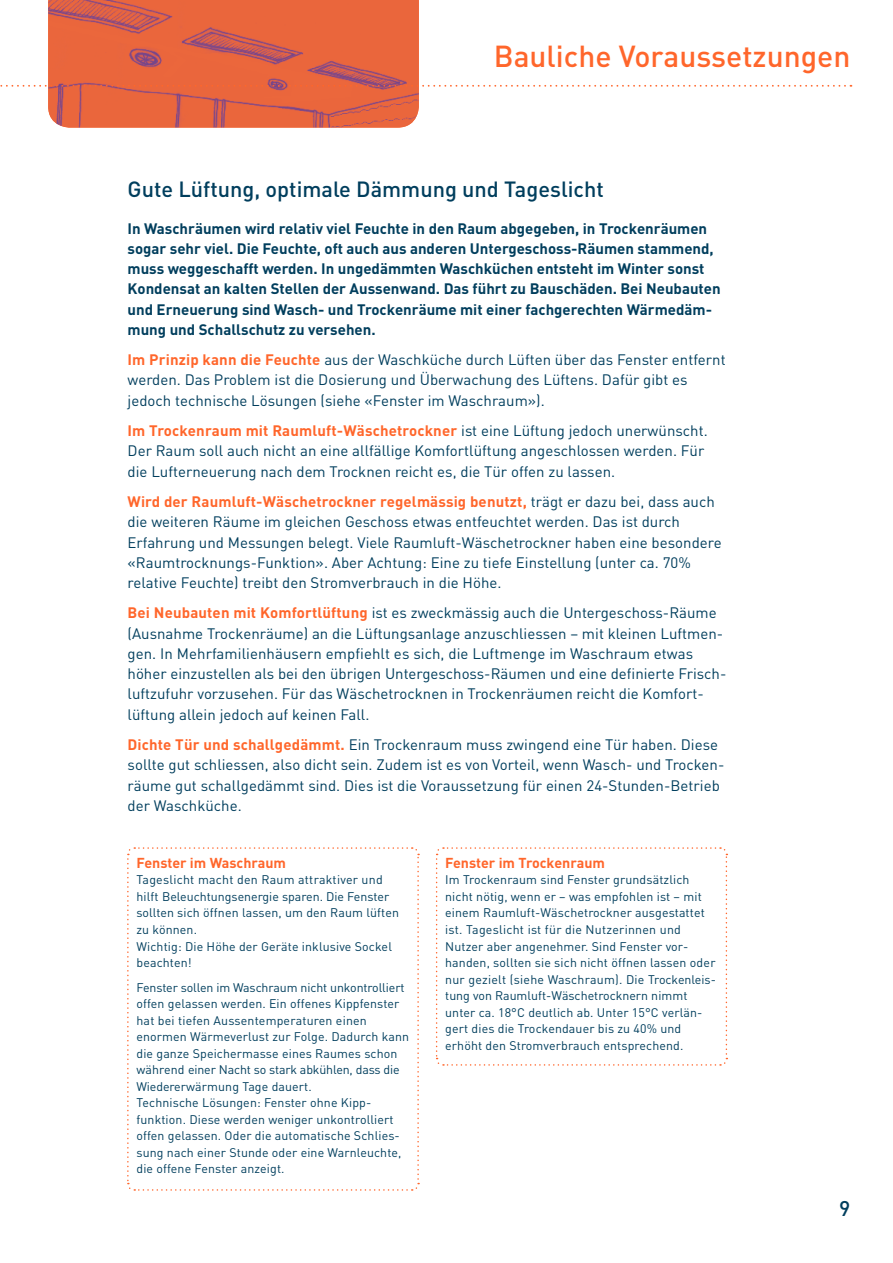
<style>
.page{position:relative;width:893px;height:1263px;background:#fff}
.page>*{position:absolute;margin:0;border:0;box-sizing:border-box;transform-origin:0 0}
._00_titel_orange_20p{font:500 30px "DIN";color:#ff662b}
._01_kleiner_titel_14{font:500 21.75px "DIN";color:#003e5d}
.t1{font:500 21px "DIN";color:#003e5d}
._10_fliesstext_10pt{font:15px/20.2px "DIN";color:#003e5d}
._02_leadtext_10pt_bo{font:700 15px/20.2px "DIN";color:#003e5d}
._41_kasten_titel_9_5{font:700 14.25px "DIN";color:#ff662b}
._60_kasten_text_8_25{font:12.3px/16.5px "DIN";letter-spacing:.01em;color:#003e5d}
.s1{font-weight:700;color:#ff662b}
</style>
<div class="page">
<img style="left:48px;top:0;width:371px;height:128px">
<svg style="left:127px;top:847px;width:293px;height:344px"></svg>
<svg style="left:435px;top:847px;width:293px;height:219px"></svg>
<svg style="left:0;top:85px;width:851px;height:2px"></svg>
<p class="_00_titel_orange_20p" style="left:494px;top:37px;width:358px">Bauliche Voraussetzungen</p>
<p class="_01_kleiner_titel_14" style="left:128px;top:175px;width:478px">Gute Lüftung, optimale Dämmung und Tageslicht</p>
<p class="_02_leadtext_10pt_bo" style="left:128px;top:217px;width:595px">In Waschräumen wird relativ viel Feuchte in den Raum abgegeben, in Trockenräumen sogar sehr viel. Die Feuchte, oft auch aus anderen Untergeschoss-Räumen stammend, muss weggeschafft werden. In ungedämmten Waschküchen entsteht im Winter sonst Kondensat an kalten Stellen der Aussenwand. Das führt zu Bauschäden. Bei Neubauten und Erneuerung sind Wasch- und Trockenräume mit einer fachgerechten Wärmedäm&shy;mung und Schallschutz zu versehen.</p>
<p class="_10_fliesstext_10pt" style="left:128px;top:349px;width:600px"><span class="s1">Im Prinzip kann die Feuchte</span> aus der Waschküche durch Lüften über das Fenster entfernt werden. Das Problem ist die Dosierung und Überwachung des Lüftens. Dafür gibt es jedoch technische Lösungen (siehe «Fenster im Waschraum»).</p>
<p class="_10_fliesstext_10pt" style="left:128px;top:420px;width:582px"><span class="s1">Im Trockenraum mit Raumluft-Wäschetrockner</span> ist eine Lüftung jedoch unerwünscht.<br>Der Raum soll auch nicht an eine allfällige Komfortlüftung angeschlossen werden. Für die Lufterneuerung nach dem Trocknen reicht es, die Tür offen zu lassen.</p>
<p class="_10_fliesstext_10pt" style="left:128px;top:491px;width:596px"><span class="s1">Wird der Raumluft-Wäschetrockner regelmässig benutzt,</span> trägt er dazu bei, dass auch die weiteren Räume im gleichen Geschoss etwas entfeuchtet werden. Das ist durch Erfahrung und Messungen belegt. Viele Raumluft-Wäschetrockner haben eine besondere «Raumtrocknungs-Funktion». Aber Achtung: Eine zu tiefe Einstellung (unter ca. 70% relative Feuchte) treibt den Stromverbrauch in die Höhe.</p>
<p class="_10_fliesstext_10pt" style="left:128px;top:603px;width:600px"><span class="s1">Bei Neubauten mit Komfortlüftung</span> ist es zweckmässig auch die Untergeschoss-Räume (Ausnahme Trockenräume) an die Lüftungsanlage anzuschliessen – mit kleinen Luftmen&shy;gen. In Mehrfamilienhäusern empfiehlt es sich, die Luftmenge im Waschraum etwas höher einzustellen als bei den übrigen Untergeschoss-Räumen und eine definierte Frisch&shy;luftzufuhr vorzusehen. Für das Wäschetrocknen in Trockenräumen reicht die Komfort&shy;lüftung allein jedoch auf keinen Fall.</p>
<p class="_10_fliesstext_10pt" style="left:128px;top:734px;width:598px"><span class="s1">Dichte Tür und schallgedämmt.</span> Ein Trockenraum muss zwingend eine Tür haben. Diese sollte gut schliessen, also dicht sein. Zudem ist es von Vorteil, wenn Wasch- und Trocken&shy;räume gut schallgedämmt sind. Dies ist die Voraussetzung für einen 24-Stunden-Betrieb der Waschküche.</p>
<p class="_41_kasten_titel_9_5" style="left:136px;top:853px;width:151px">Fenster im Waschraum</p>
<p class="_60_kasten_text_8_25" style="left:136px;top:871px;width:264px">Tageslicht macht den Raum attraktiver und hilft Beleuchtungsenergie sparen. Die Fenster sollten sich öffnen lassen, um den Raum lüften zu können.</p>
<p class="_60_kasten_text_8_25" style="left:136px;top:937px;width:257px">Wichtig: Die Höhe der Geräte inklusive Sockel beachten!</p>
<p class="_60_kasten_text_8_25" style="left:136px;top:979px;width:274px">Fenster sollen im Waschraum nicht unkontrolliert offen gelassen werden. Ein offenes Kippfenster hat bei tiefen Aussentemperaturen einen enormen Wärmeverlust zur Folge. Dadurch kann die ganze Speichermasse eines Raumes schon während einer Nacht so stark abkühlen, dass die Wiedererwärmung Tage dauert.</p>
<p class="_60_kasten_text_8_25" style="left:136px;top:1094px;width:266px">Technische Lösungen: Fenster ohne Kipp&shy;funktion. Diese werden weniger unkontrolliert offen gelassen. Oder die automatische Schlies&shy;sung nach einer Stunde oder eine Warnleuchte, die offene Fenster anzeigt.</p>
<p class="_41_kasten_titel_9_5" style="left:445px;top:853px;width:161px">Fenster im Trockenraum</p>
<p class="_60_kasten_text_8_25" style="left:445px;top:871px;width:272px">Im Trockenraum sind Fenster grundsätzlich nicht nötig, wenn er – was empfohlen ist – mit einem Raumluft-Wäschetrockner ausgestattet ist. Tageslicht ist für die Nutzerinnen und Nutzer aber angenehmer. Sind Fenster vor&shy;handen, sollten sie sich nicht öffnen lassen oder nur gezielt (siehe Waschraum). Die Trockenleis&shy;tung von Raumluft-Wäschetrocknern nimmt unter ca. 18°C deutlich ab. Unter 15°C verlän&shy;gert dies die Trockendauer bis zu 40% und erhöht den Stromverbrauch entsprechend.</p>
<h3 class="t1" style="left:839px;top:1195px;width:13px">9</h3>
</div>
